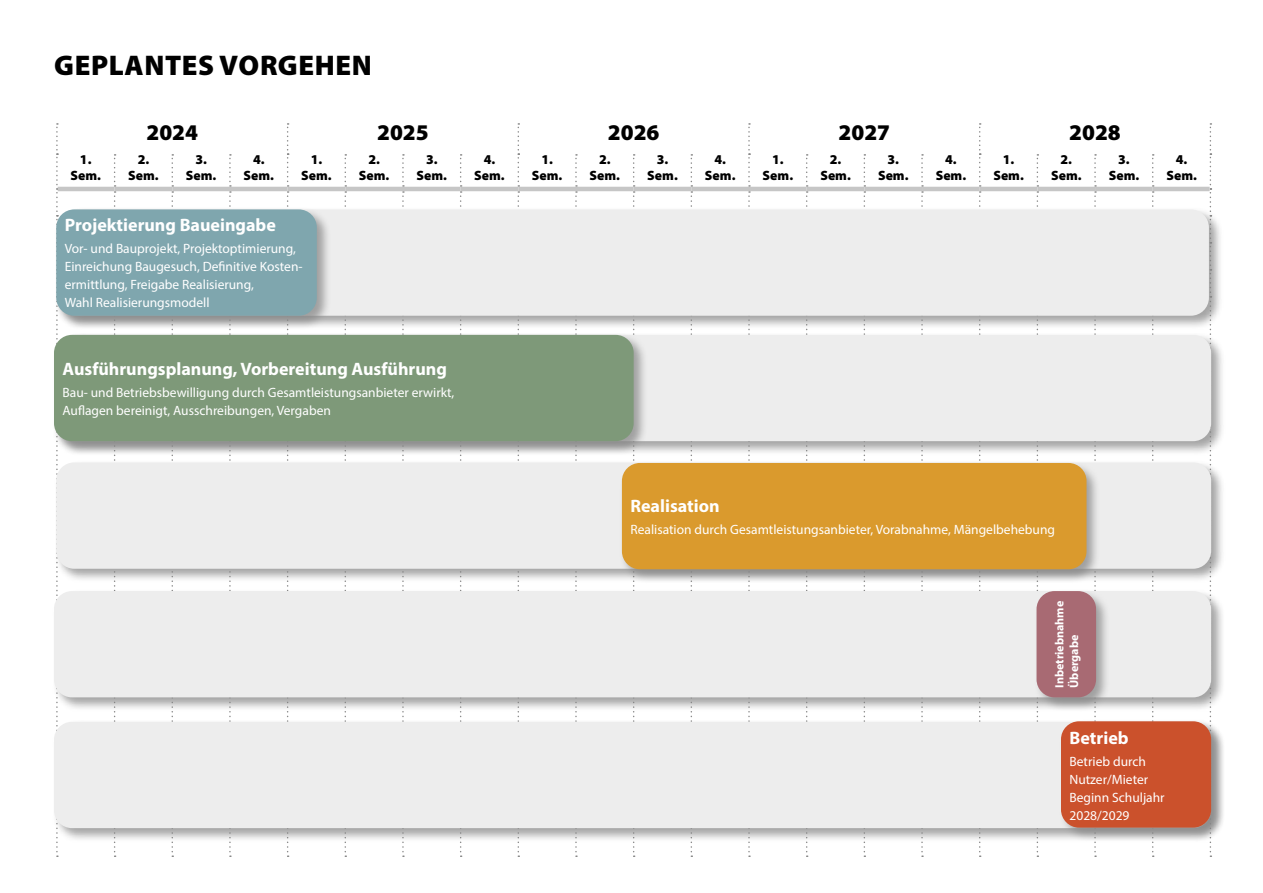
<style>
.page{position:relative;width:1263px;height:893px;background:#fff}
.page>*{position:absolute;margin:0;border:0;box-sizing:border-box;transform-origin:0 0}
.t1{font:900 28.5px "Myriad Pro";letter-spacing:.02em;color:#000}
.t2{font:900 22.5px "Myriad Pro";color:#000}
.t3{font:700 18px "Myriad Pro";color:#fff}
.t4{font:13.5px/18px "Myriad Pro";color:#fff}
.t5{font:900 13.5px/16.2px "Myriad Pro";letter-spacing:.005em;color:#000;text-align:center}
.t6{font:700 12px/14.4px "Myriad Pro";color:#fff}
</style>
<div class="page">
<svg style="left:56px;top:123px;width:2px;height:734px"></svg>
<svg style="left:114px;top:154px;width:2px;height:703px"></svg>
<svg style="left:172px;top:154px;width:1px;height:703px"></svg>
<svg style="left:229px;top:154px;width:2px;height:703px"></svg>
<svg style="left:287px;top:123px;width:2px;height:734px"></svg>
<svg style="left:345px;top:154px;width:1px;height:703px"></svg>
<svg style="left:402px;top:154px;width:2px;height:703px"></svg>
<svg style="left:460px;top:154px;width:2px;height:703px"></svg>
<svg style="left:518px;top:123px;width:1px;height:734px"></svg>
<svg style="left:575px;top:154px;width:2px;height:703px"></svg>
<svg style="left:633px;top:154px;width:2px;height:703px"></svg>
<svg style="left:691px;top:154px;width:1px;height:703px"></svg>
<svg style="left:748px;top:123px;width:2px;height:734px"></svg>
<svg style="left:806px;top:154px;width:2px;height:703px"></svg>
<svg style="left:864px;top:154px;width:1px;height:703px"></svg>
<svg style="left:921px;top:154px;width:2px;height:703px"></svg>
<svg style="left:979px;top:123px;width:2px;height:734px"></svg>
<svg style="left:1037px;top:154px;width:1px;height:703px"></svg>
<svg style="left:1094px;top:154px;width:2px;height:703px"></svg>
<svg style="left:1152px;top:154px;width:2px;height:703px"></svg>
<svg style="left:1210px;top:123px;width:1px;height:734px"></svg>
<hr style="left:58px;top:187px;width:57px;height:4px;background:#c6c6c6">
<hr style="left:115px;top:187px;width:57px;height:4px;background:#c6c6c6">
<hr style="left:172px;top:187px;width:58px;height:4px;background:#c6c6c6">
<hr style="left:230px;top:187px;width:58px;height:4px;background:#c6c6c6">
<hr style="left:288px;top:187px;width:57px;height:4px;background:#c6c6c6">
<hr style="left:345px;top:187px;width:58px;height:4px;background:#c6c6c6">
<hr style="left:403px;top:187px;width:58px;height:4px;background:#c6c6c6">
<hr style="left:461px;top:187px;width:57px;height:4px;background:#c6c6c6">
<hr style="left:518px;top:187px;width:58px;height:4px;background:#c6c6c6">
<hr style="left:576px;top:187px;width:58px;height:4px;background:#c6c6c6">
<hr style="left:634px;top:187px;width:57px;height:4px;background:#c6c6c6">
<hr style="left:691px;top:187px;width:58px;height:4px;background:#c6c6c6">
<hr style="left:749px;top:187px;width:58px;height:4px;background:#c6c6c6">
<hr style="left:807px;top:187px;width:57px;height:4px;background:#c6c6c6">
<hr style="left:864px;top:187px;width:58px;height:4px;background:#c6c6c6">
<hr style="left:922px;top:187px;width:58px;height:4px;background:#c6c6c6">
<hr style="left:980px;top:187px;width:57px;height:4px;background:#c6c6c6">
<hr style="left:1037px;top:187px;width:58px;height:4px;background:#c6c6c6">
<hr style="left:1095px;top:187px;width:58px;height:4px;background:#c6c6c6">
<hr style="left:1153px;top:187px;width:57px;height:4px;background:#c6c6c6">
<div style="left:56px;top:207px;width:1167px;height:123px;background:#878787;opacity:.75"></div>
<div style="left:58px;top:209px;width:1151px;height:107px;background:#ededed;border-radius:18px"></div>
<div style="left:54px;top:333px;width:1171px;height:122px;background:#878787;opacity:.75"></div>
<div style="left:56px;top:335px;width:1155px;height:106px;background:#ededed;border-radius:18px"></div>
<div style="left:54px;top:460px;width:1171px;height:123px;background:#878787;opacity:.75"></div>
<div style="left:56px;top:462px;width:1155px;height:107px;background:#ededed;border-radius:18px"></div>
<div style="left:52px;top:589px;width:1173px;height:123px;background:#878787;opacity:.75"></div>
<div style="left:54px;top:591px;width:1157px;height:106px;background:#ededed;border-radius:18px"></div>
<div style="left:52px;top:720px;width:1173px;height:122px;background:#878787;opacity:.75"></div>
<div style="left:54px;top:722px;width:1157px;height:106px;background:#ededed;border-radius:18px"></div>
<div style="left:619px;top:461px;width:482px;height:122px;background:#878787;opacity:.75"></div>
<div style="left:622px;top:463px;width:464px;height:106px;background:#da9a2d;border-radius:18px"></div>
<div style="left:1059px;top:719px;width:166px;height:123px;background:#878787;opacity:.75"></div>
<div style="left:1061px;top:721px;width:150px;height:107px;background:#cb512c;border-radius:18px"></div>
<div style="left:54px;top:207px;width:277px;height:123px;background:#878787;opacity:.75"></div>
<div style="left:56px;top:209px;width:261px;height:107px;background:#7fa6ae;border-radius:18px"></div>
<div style="left:52px;top:333px;width:596px;height:122px;background:#878787;opacity:.75"></div>
<div style="left:54px;top:335px;width:580px;height:106px;background:#7e9979;border-radius:18px"></div>
<div style="left:1034px;top:589px;width:76px;height:123px;background:#878787;opacity:.75"></div>
<div style="left:1036px;top:591px;width:60px;height:106px;background:#a86a73;border-radius:18px"></div>
<h1 class="t1" style="left:54px;top:47px;width:319px">GEPLANTES VORGEHEN</h1>
<h2 class="t2" style="left:146px;top:117px;width:53px">2024</h2>
<h2 class="t2" style="left:377px;top:117px;width:53px">2025</h2>
<h2 class="t2" style="left:608px;top:117px;width:53px">2026</h2>
<h2 class="t2" style="left:838px;top:117px;width:53px">2027</h2>
<h2 class="t2" style="left:1069px;top:117px;width:53px">2028</h2>
<p class="t5" style="left:71px;top:151px;width:32px">1.<br>Sem.</p>
<p class="t5" style="left:128px;top:151px;width:32px">2.<br>Sem.</p>
<p class="t5" style="left:186px;top:151px;width:32px">3.<br>Sem.</p>
<p class="t5" style="left:244px;top:151px;width:32px">4.<br>Sem.</p>
<p class="t5" style="left:301px;top:151px;width:32px">1.<br>Sem.</p>
<p class="t5" style="left:359px;top:151px;width:32px">2.<br>Sem.</p>
<p class="t5" style="left:417px;top:151px;width:32px">3.<br>Sem.</p>
<p class="t5" style="left:474px;top:151px;width:32px">4.<br>Sem.</p>
<p class="t5" style="left:532px;top:151px;width:32px">1.<br>Sem.</p>
<p class="t5" style="left:590px;top:151px;width:32px">2.<br>Sem.</p>
<p class="t5" style="left:647px;top:151px;width:32px">3.<br>Sem.</p>
<p class="t5" style="left:705px;top:151px;width:32px">4.<br>Sem.</p>
<p class="t5" style="left:763px;top:151px;width:32px">1.<br>Sem.</p>
<p class="t5" style="left:820px;top:151px;width:32px">2.<br>Sem.</p>
<p class="t5" style="left:878px;top:151px;width:32px">3.<br>Sem.</p>
<p class="t5" style="left:936px;top:151px;width:32px">4.<br>Sem.</p>
<p class="t5" style="left:993px;top:151px;width:32px">1.<br>Sem.</p>
<p class="t5" style="left:1051px;top:151px;width:32px">2.<br>Sem.</p>
<p class="t5" style="left:1109px;top:151px;width:32px">3.<br>Sem.</p>
<p class="t5" style="left:1166px;top:151px;width:32px">4.<br>Sem.</p>
<h3 class="t3" style="left:65px;top:213px;width:213px">Projektierung Baueingabe</h3>
<p class="t4" style="left:65px;top:240px;width:239px">Vor- und Bauprojekt, Projektoptimierung, Einreichung Baugesuch, Definitive Kosten&shy;ermittlung, Freigabe Realisierung,<br>Wahl Realisierungsmodell</p>
<h3 class="t3" style="left:63px;top:357px;width:386px">Ausführungsplanung, Vorbereitung Ausführung</h3>
<p class="t4" style="left:63px;top:383px;width:393px">Bau- und Betriebsbewilligung durch Gesamtleistungsanbieter erwirkt,<br>Auflagen bereinigt, Ausschreibungen, Vergaben</p>
<h3 class="t3" style="left:630px;top:494px;width:91px">Realisation</h3>
<p class="t4" style="left:630px;top:520px;width:426px">Realisation durch Gesamtleistungsanbieter, Vorabnahme, Mängelbehebung</p>
<p class="t6" style="left:1052px;top:688px;width:88px;rotate:-90deg">Inbetriebnahme<br>Übergabe</p>
<h3 class="t3" style="left:1069px;top:726px;width:61px">Betrieb</h3>
<p class="t4" style="left:1069px;top:752px;width:97px">Betrieb durch<br>Nutzer/Mieter<br>Beginn Schuljahr<br>2028/2029</p>
</div>
